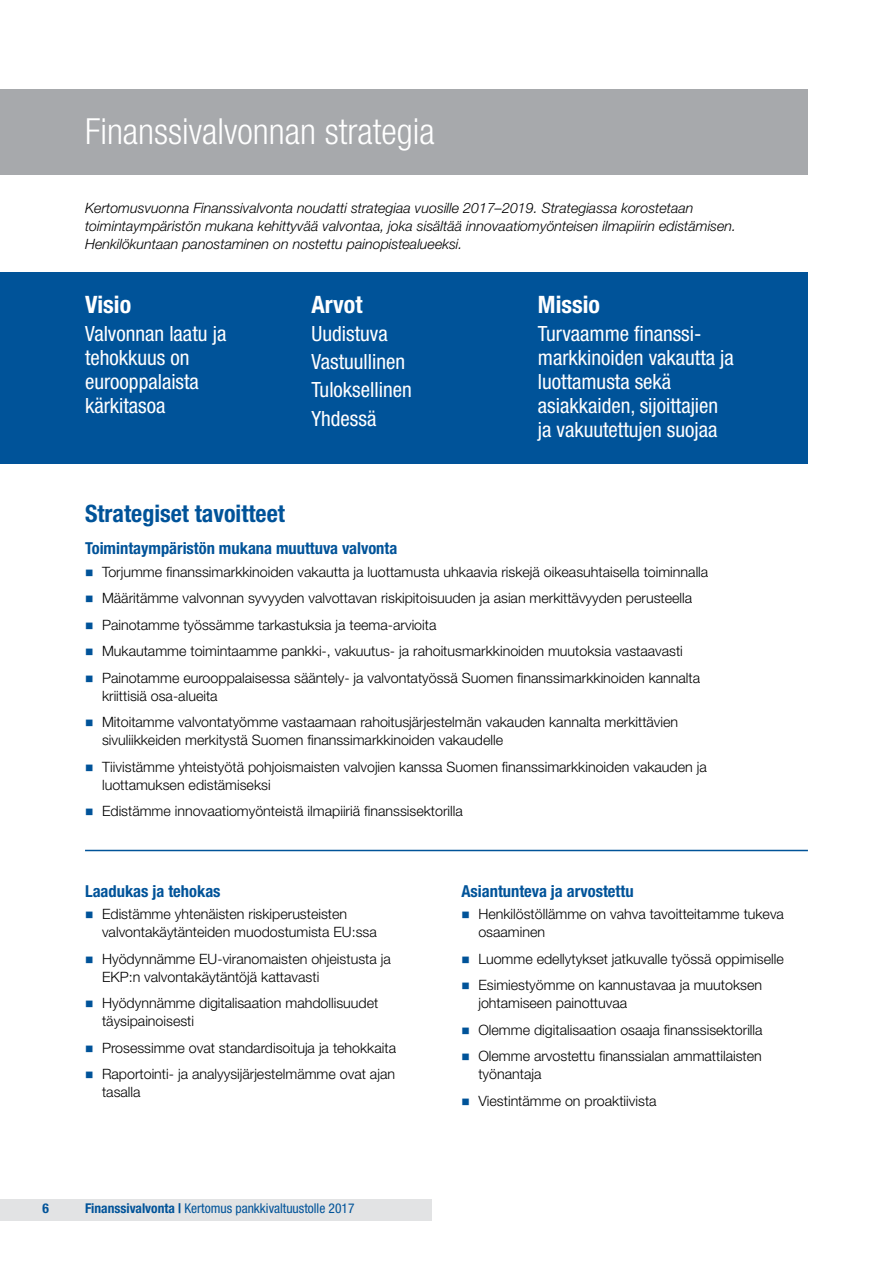
<style>
.page{position:relative;width:893px;height:1263px;background:#fff}
.page>*{position:absolute;margin:0;border:0;box-sizing:border-box;transform-origin:0 0}
.t1{font:300 condensed 36px "Helvetica Neue LT Std";color:#fff}
.t2{font:700 condensed 24px "Helvetica Neue LT Std";color:#005399}
.t3{font:700 condensed 24px "Helvetica Neue LT Std";color:#fff}
.t4{font:condensed 21px/24px "Helvetica Neue LT Std";color:#fff}
.t5{font:700 condensed 16.5px "Helvetica Neue LT Std";color:#005399}
.t6{font:300 14.25px/26.5px "Helvetica Neue LT Std";color:#000}
.t7{font:italic 300 14.25px/18px "Helvetica Neue LT Std";color:#000}
.t8{font:condensed 13.5px "Helvetica Neue LT Std";color:#005399}
.t9{font:700 condensed 13.5px "Helvetica Neue LT Std";color:#005399}
.s1{font-weight:700}
</style>
<div class="page">
<div style="left:0;top:1199px;width:432px;height:21px;background:#e2e3e4"></div>
<div style="left:0;top:272px;width:808px;height:191px;background:#005399"></div>
<div style="left:0;top:89px;width:808px;height:85px;background:#a7a9ac"></div>
<hr style="left:85px;top:850px;width:723px;height:1px;background:#005399">
<h1 class="t1" style="left:85px;top:111px;width:351px">Finanssivalvonnan strategia</h1>
<p class="t7" style="left:85px;top:199px;width:653px">Kertomusvuonna Finanssivalvonta noudatti strategiaa vuosille 2017–2019. Strategiassa korostetaan toimintaympäristön mukana kehittyvää valvontaa, joka sisältää innovaatiomyönteisen ilmapiirin edistämisen.<br>Henkilökuntaan panostaminen on nostettu painopistealueeksi.</p>
<h2 class="t3" style="left:85px;top:290px;width:48px">Visio</h2>
<h3 class="t4" style="left:85px;top:321px;width:143px">Valvonnan laatu ja tehokkuus on eurooppalaista kärkitasoa</h3>
<h2 class="t3" style="left:311px;top:290px;width:53px">Arvot</h2>
<h3 class="t4" style="left:311px;top:319px;width:102px;line-height:28.2px">Uudistuva<br>Vastuullinen<br>Tuloksellinen<br>Yhdessä</h3>
<h2 class="t3" style="left:538px;top:290px;width:64px">Missio</h2>
<h3 class="t4" style="left:538px;top:321px;width:197px">Turvaamme finanssi&shy;markkinoiden vakautta ja luottamusta sekä asiakkaiden, sijoittajien ja vakuutettujen suojaa</h3>
<h2 class="t2" style="left:85px;top:499px;width:201px">Strategiset tavoitteet</h2>
<p class="t5" style="left:85px;top:538px;width:314px">Toimintaympäristön mukana muuttuva valvonta</p>
<p class="t6" style="left:102px;top:558px;width:608px">Torjumme finanssimarkkinoiden vakautta ja luottamusta uhkaavia riskejä oikeasuhtaisella toiminnalla Määritämme valvonnan syvyyden valvottavan riskipitoisuuden ja asian merkittävyyden perusteella Painotamme työssämme tarkastuksia ja teema-arvioita<br>Mukautamme toimintaamme pankki-, vakuutus- ja rahoitusmarkkinoiden muutoksia vastaavasti Painotamme eurooppalaisessa sääntely- ja valvontatyössä Suomen finanssimarkkinoiden kannalta</p>
<p class="t6" style="left:102px;top:682px;width:578px">kriittisiä osa-alueita<br>Mitoitamme valvontatyömme vastaamaan rahoitusjärjestelmän vakauden kannalta merkittävien</p>
<p class="t6" style="left:102px;top:726px;width:606px">sivuliikkeiden merkitystä Suomen finanssimarkkinoiden vakaudelle<br>Tiivistämme yhteistyötä pohjoismaisten valvojien kanssa Suomen finanssimarkkinoiden vakauden ja</p>
<p class="t6" style="left:102px;top:771px;width:362px">luottamuksen edistämiseksi<br>Edistämme innovaatiomyönteistä ilmapiiriä finanssisektorilla</p>
<p class="t5" style="left:85px;top:881px;width:137px">Laadukas ja tehokas</p>
<p class="t6" style="left:102px;top:905px;width:276px;line-height:18px">Edistämme yhtenäisten riskiperusteisten valvontakäytänteiden muodostumista EU:ssa</p>
<p class="t6" style="left:102px;top:949px;width:290px;line-height:18px">Hyödynnämme EU-viranomaisten ohjeistusta ja<br>EKP:n valvontakäytäntöjä kattavasti</p>
<p class="t6" style="left:102px;top:994px;width:278px;line-height:18px">Hyödynnämme digitalisaation mahdollisuudet täysipainoisesti</p>
<p class="t6" style="left:102px;top:1034px;width:296px">Prosessimme ovat standardisoituja ja tehokkaita<br>Raportointi- ja analyysijärjestelmämme ovat ajan</p>
<p class="t6" style="left:102px;top:1079px;width:40px">tasalla</p>
<p class="t9" style="left:43px;top:1200px;width:8px">6</p>
<p class="t8" style="left:85px;top:1200px;width:271px"><span class="s1">Finanssivalvonta |</span> Kertomus pankkivaltuustolle 2017</p>
<p class="t5" style="left:461px;top:881px;width:174px">Asiantunteva ja arvostettu</p>
<p class="t6" style="left:478px;top:905px;width:307px;line-height:18px">Henkilöstöllämme on vahva tavoitteitamme tukeva osaaminen</p>
<p class="t6" style="left:478px;top:945px;width:307px">Luomme edellytykset jatkuvalle työssä oppimiselle<br>Esimiestyömme on kannustavaa ja muutoksen</p>
<p class="t6" style="left:478px;top:990px;width:286px">johtamiseen painottuvaa<br>Olemme digitalisaation osaaja finanssisektorilla<br>Olemme arvostettu finanssialan ammattilaisten</p>
<p class="t6" style="left:478px;top:1061px;width:180px">työnantaja<br>Viestintämme on proaktiivista</p>
</div>
